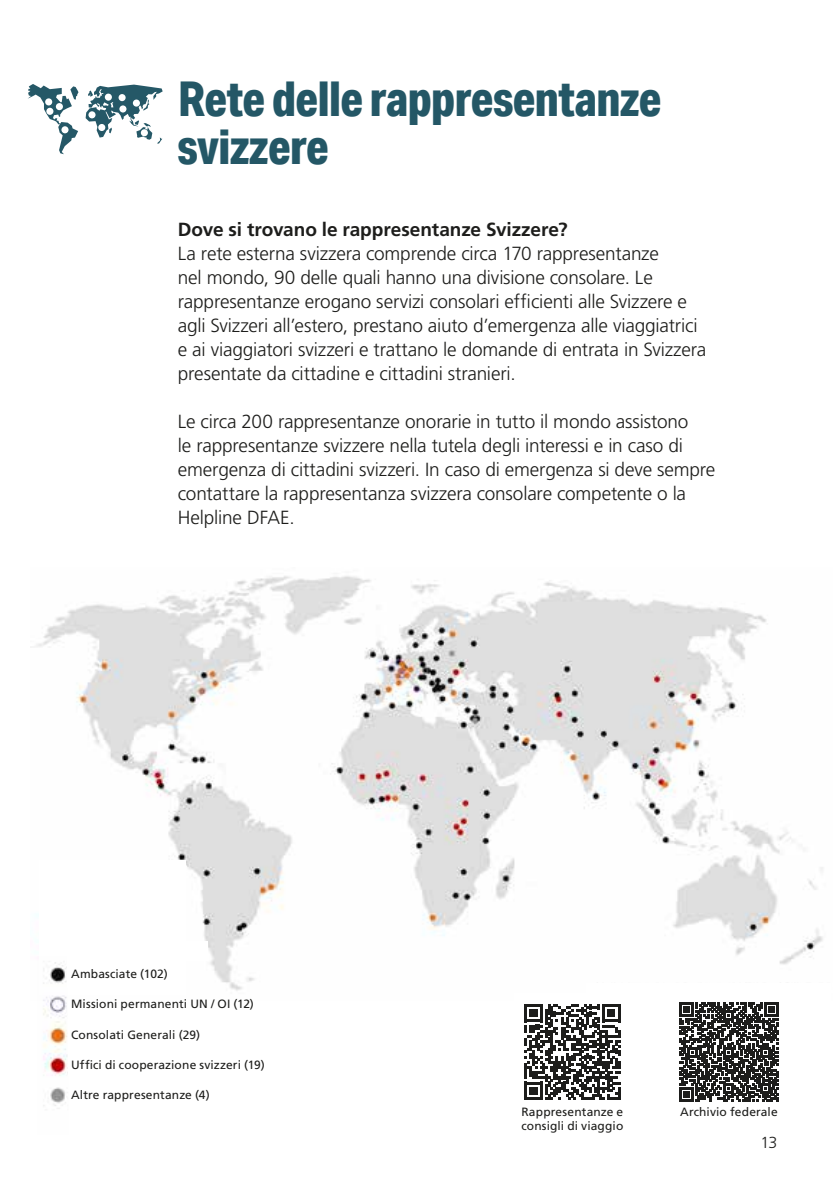
<style>
.page{position:relative;width:840px;height:1191px;background:#fff}
.page>*{position:absolute;margin:0;border:0;box-sizing:border-box;transform-origin:0 0}
.t1{font:800 48px/48px "Aktiv Grotesk Cd";letter-spacing:-.01em;color:#245766}
.t2{font:300 19px/24px "Frutiger LT Pro";letter-spacing:-.01em;color:#1d1d1b}
.t3{font:700 19px "Frutiger LT Pro";letter-spacing:-.005em;color:#1d1d1b}
.t4{font:300 16px "Frutiger LT Pro";color:#1d1d1b}
.t5{font:12px/14px "Frutiger LT Pro";letter-spacing:.01em;color:#1d1d1b}
</style>
<div class="page">
<svg style="left:28px;top:84px;width:134px;height:70px"></svg>
<div style="left:133px;top:100px;width:7px;height:7px;background:#fff;border-radius:50%"></div>
<div style="left:118px;top:94px;width:8px;height:7px;background:#fff;border-radius:50%"></div>
<div style="left:141px;top:129px;width:7px;height:7px;background:#fff;border-radius:50%"></div>
<div style="left:105px;top:94px;width:7px;height:7px;background:#fff;border-radius:50%"></div>
<div style="left:119px;top:105px;width:7px;height:7px;background:#fff;border-radius:50%"></div>
<div style="left:46px;top:108px;width:7px;height:7px;background:#fff;border-radius:50%"></div>
<div style="left:61px;top:126px;width:7px;height:7px;background:#fff;border-radius:50%"></div>
<div style="left:45px;top:98px;width:7px;height:7px;background:#fff;border-radius:50%"></div>
<div style="left:56px;top:103px;width:7px;height:7px;background:#fff;border-radius:50%"></div>
<div style="left:98px;top:124px;width:7px;height:7px;background:#fff;border-radius:50%"></div>
<div style="left:88px;top:111px;width:7px;height:7px;background:#fff;border-radius:50%"></div>
<img style="left:36px;top:576px;width:787px;height:415px">
<div style="left:585px;top:983px;width:245px;height:17px;background:#fff"></div>
<div style="left:39px;top:861px;width:147px;height:134px;background:#fff"></div>
<div style="left:172px;top:941px;width:35px;height:19px;background:#fff"></div>
<img style="left:37px;top:957px;width:31px;height:152px">
<svg style="left:524px;top:1004px;width:96px;height:95px"></svg>
<svg style="left:679px;top:1002px;width:99px;height:99px"></svg>
<h1 class="t1" style="left:178px;top:74px;width:485px">Rete delle rappresentanze svizzere</h1>
<p class="t3" style="left:178px;top:218px;width:391px">Dove si trovano le rappresentanze Svizzere?</p>
<p class="t2" style="left:178px;top:242px;width:529px">La rete esterna svizzera comprende circa 170 rappresentanze<br>nel mondo, 90 delle quali hanno una divisione consolare. Le rappresentanze erogano servizi consolari efficienti alle Svizzere e agli Svizzeri all’estero, prestano aiuto d’emergenza alle viaggiatrici e ai viaggiatori svizzeri e trattano le domande di entrata in Svizzera presentate da cittadine e cittadini stranieri.</p>
<p class="t2" style="left:178px;top:410px;width:538px">Le circa 200 rappresentanze onorarie in tutto il mondo assistono<br>le rappresentanze svizzere nella tutela degli interessi e in caso di emergenza di cittadini svizzeri. In caso di emergenza si deve sempre contattare la rappresentanza svizzera consolare competente o la Helpline DFAE.</p>
<p class="t5" style="left:71px;top:967px;width:98px">Ambasciate (102)</p>
<p class="t5" style="left:71px;top:997px;width:184px">Missioni permanenti UN / OI (12)</p>
<p class="t5" style="left:71px;top:1027px;width:131px">Consolati Generali (29)</p>
<p class="t5" style="left:71px;top:1057px;width:195px">Uffici di cooperazione svizzeri (19)</p>
<p class="t5" style="left:71px;top:1088px;width:140px">Altre rappresentanze (4)</p>
<p class="t5" style="left:521px;top:1105px;width:103px">Rappresentanze e consigli di viaggio</p>
<p class="t5" style="left:679px;top:1105px;width:99px">Archivio federale</p>
<p class="t4" style="left:760px;top:1133px;width:18px">13</p>
</div>
